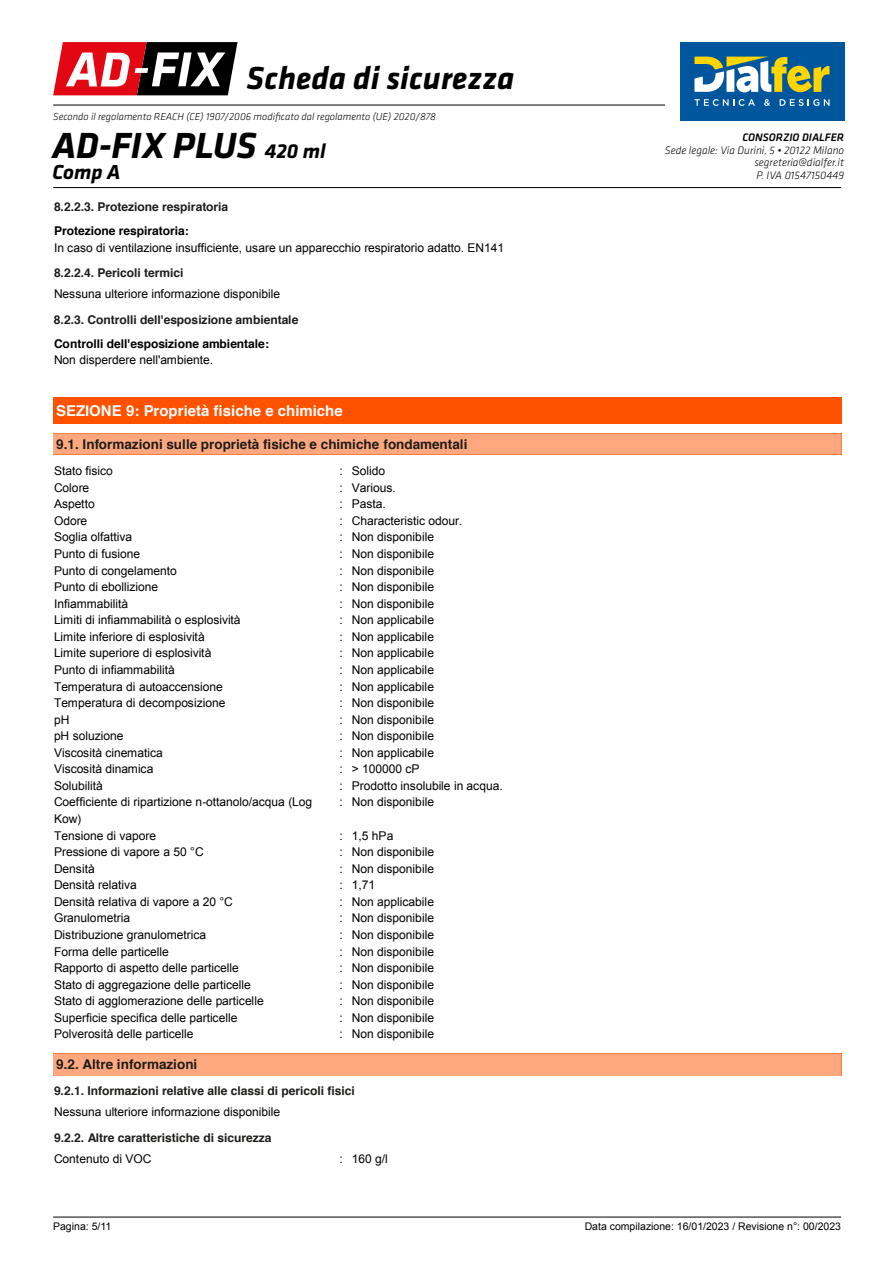
<style>
.page{position:relative;width:893px;height:1263px;background:#fff}
.page>*{position:absolute;margin:0;border:0;box-sizing:border-box;transform-origin:0 0}
.t1{font:italic 700 37.65px "Klavika";color:#000}
.t2{font:italic 700 33px "Klavika";color:#000}
.t3{font:700 24px "Helvetica";color:#000}
.t4{font:700 21px/25.2px "Futura Std";color:#000}
.t5{font:italic 700 21px "Klavika";color:#000}
.t6{font:18px "Arial";color:#000}
.t7{font:700 15px "Helvetica";color:#fff}
.t8{font:700 13.5px "Helvetica";color:#1d1d1b}
.t9{font:800 13.5px/22.5px "Futura Std";color:#000;text-align:right}
.t10{font:12px/16.5px "Arial";letter-spacing:-.005em;color:#000}
.t11{font:700 12px "Helvetica";color:#1d1d1b}
.t12{font:700 12px "Helvetica";color:#000}
.t13{font:italic 300 11.25px/12.8px "Klavika";color:#000;text-align:justify}
.t14{font:italic 500 11.25px "Klavika";color:#000}
.t15{font:italic 300 10.5px "Klavika";color:#000}
.t16{font:10.5px "Arial";color:#000}
.s1{font-weight:300}
.s2{font-size:21px}
</style>
<div class="page">
<div style="left:54px;top:397px;width:787px;height:27px;background:#ff5200"></div>
<hr style="left:54px;top:424px;width:787px;height:1px;background:#ff5200">
<svg style="left:841px;top:397px;width:1px;height:27px"></svg>
<div style="left:54px;top:433px;width:787px;height:22px;background:#ffa880"></div>
<hr style="left:54px;top:433px;width:787px;height:1px;background:#ff5200">
<hr style="left:54px;top:455px;width:787px;height:1px;background:#ff5200">
<svg style="left:841px;top:433px;width:1px;height:22px"></svg>
<div style="left:54px;top:1053px;width:787px;height:22px;background:#ffa880"></div>
<hr style="left:54px;top:1053px;width:787px;height:1px;background:#ff5200">
<hr style="left:54px;top:1075px;width:787px;height:1px;background:#ff5200">
<svg style="left:841px;top:1053px;width:1px;height:23px"></svg>
<svg style="left:53px;top:42px;width:185px;height:53px"></svg>
<div style="left:680px;top:42px;width:164px;height:78px;background:#00569d"></div>
<svg style="left:694px;top:57px;width:135px;height:49px"></svg>
<hr style="left:53px;top:105px;width:612px;height:1px;background:#000">
<hr style="left:53px;top:1217px;width:788px;height:1px;background:#000">
<hr style="left:53px;top:187px;width:788px;height:1px;background:#000">
<h2 class="t2" style="left:247px;top:60px;width:269px">Scheda di sicurezza</h2>
<p class="t15" style="left:53px;top:111px;width:384px">Secondo il regolamento REACH (CE) 1907/2006 modificato dal regolamento (UE) 2020/878</p>
<h3 class="t3" style="left:54px;top:110px;width:180px">PESF COMP. A.</h3>
<h3 class="t6" style="left:54px;top:146px;width:221px">Scheda di Dati di Sicurezza</h3>
<p class="t11" style="left:54px;top:197px;width:176px">8.2.2.3. Protezione respiratoria</p>
<p class="t12" style="left:54px;top:221px;width:136px">Protezione respiratoria:</p>
<p class="t10" style="left:54px;top:239px;width:452px">In caso di ventilazione insufficiente, usare un apparecchio respiratorio adatto. EN141</p>
<p class="t11" style="left:54px;top:263px;width:131px">8.2.2.4. Pericoli termici</p>
<p class="t10" style="left:54px;top:286px;width:228px">Nessuna ulteriore informazione disponibile</p>
<p class="t11" style="left:54px;top:310px;width:246px">8.2.3. Controlli dell'esposizione ambientale</p>
<p class="t12" style="left:54px;top:334px;width:217px">Controlli dell'esposizione ambientale:</p>
<p class="t10" style="left:54px;top:352px;width:161px">Non disperdere nell'ambiente.</p>
<p class="t7" style="left:56px;top:398px;width:288px">SEZIONE 9: Proprietà fisiche e chimiche</p>
<p class="t8" style="left:56px;top:433px;width:413px">9.1. Informazioni sulle proprietà fisiche e chimiche fondamentali</p>
<p class="t10" style="left:54px;top:463px;width:60px">Stato fisico</p>
<p class="t10" style="left:339px;top:463px;width:47px">: Solido</p>
<p class="t10" style="left:54px;top:479px;width:37px">Colore</p>
<p class="t10" style="left:339px;top:479px;width:58px">: Various.</p>
<p class="t10" style="left:54px;top:496px;width:42px">Aspetto</p>
<p class="t10" style="left:339px;top:496px;width:48px">: Pasta.</p>
<p class="t10" style="left:54px;top:512px;width:35px">Odore</p>
<p class="t10" style="left:339px;top:512px;width:125px">: Characteristic odour.</p>
<p class="t10" style="left:54px;top:529px;width:80px">Soglia olfattiva</p>
<p class="t10" style="left:339px;top:529px;width:96px">: Non disponibile</p>
<p class="t10" style="left:54px;top:546px;width:88px">Punto di fusione</p>
<p class="t10" style="left:339px;top:546px;width:96px">: Non disponibile</p>
<p class="t10" style="left:54px;top:562px;width:124px">Punto di congelamento</p>
<p class="t10" style="left:339px;top:562px;width:96px">: Non disponibile</p>
<p class="t10" style="left:54px;top:579px;width:106px">Punto di ebollizione</p>
<p class="t10" style="left:339px;top:579px;width:96px">: Non disponibile</p>
<p class="t10" style="left:54px;top:595px;width:76px">Infiammabilità</p>
<p class="t10" style="left:339px;top:595px;width:96px">: Non disponibile</p>
<p class="t10" style="left:54px;top:612px;width:188px">Limiti di infiammabilità o esplosività</p>
<p class="t10" style="left:339px;top:612px;width:96px">: Non applicabile</p>
<p class="t10" style="left:54px;top:628px;width:152px">Limite inferiore di esplosività</p>
<p class="t10" style="left:339px;top:628px;width:96px">: Non applicabile</p>
<p class="t10" style="left:54px;top:645px;width:159px">Limite superiore di esplosività</p>
<p class="t10" style="left:339px;top:645px;width:96px">: Non applicabile</p>
<p class="t10" style="left:54px;top:662px;width:122px">Punto di infiammabilità</p>
<p class="t10" style="left:339px;top:662px;width:96px">: Non applicabile</p>
<p class="t10" style="left:54px;top:678px;width:170px">Temperatura di autoaccensione</p>
<p class="t10" style="left:339px;top:678px;width:96px">: Non applicabile</p>
<p class="t10" style="left:54px;top:695px;width:173px">Temperatura di decomposizione</p>
<p class="t10" style="left:339px;top:695px;width:96px">: Non disponibile</p>
<p class="t10" style="left:54px;top:711px;width:17px">pH</p>
<p class="t10" style="left:339px;top:711px;width:96px">: Non disponibile</p>
<p class="t10" style="left:54px;top:728px;width:71px">pH soluzione</p>
<p class="t10" style="left:339px;top:728px;width:96px">: Non disponibile</p>
<p class="t10" style="left:54px;top:744px;width:110px">Viscosità cinematica</p>
<p class="t10" style="left:339px;top:744px;width:96px">: Non applicabile</p>
<p class="t10" style="left:54px;top:761px;width:101px">Viscosità dinamica</p>
<p class="t10" style="left:339px;top:761px;width:82px">: &gt; 100000 cP</p>
<p class="t10" style="left:54px;top:777px;width:50px">Solubilità</p>
<p class="t10" style="left:339px;top:777px;width:165px">: Prodotto insolubile in acqua.</p>
<p class="t10" style="left:54px;top:794px;width:260px">Coefficiente di ripartizione n-ottanolo/acqua (Log<br>Kow)</p>
<p class="t10" style="left:339px;top:794px;width:96px">: Non disponibile</p>
<p class="t10" style="left:54px;top:827px;width:104px">Tensione di vapore</p>
<p class="t10" style="left:339px;top:827px;width:56px">: 1,5 hPa</p>
<p class="t10" style="left:54px;top:844px;width:151px">Pressione di vapore a 50 °C</p>
<p class="t10" style="left:339px;top:844px;width:96px">: Non disponibile</p>
<p class="t10" style="left:54px;top:860px;width:42px">Densità</p>
<p class="t10" style="left:339px;top:860px;width:96px">: Non disponibile</p>
<p class="t10" style="left:54px;top:877px;width:84px">Densità relativa</p>
<p class="t10" style="left:339px;top:877px;width:37px">: 1,71</p>
<p class="t10" style="left:54px;top:893px;width:181px">Densità relativa di vapore a 20 °C</p>
<p class="t10" style="left:339px;top:893px;width:96px">: Non applicabile</p>
<p class="t10" style="left:54px;top:910px;width:78px">Granulometria</p>
<p class="t10" style="left:339px;top:910px;width:96px">: Non disponibile</p>
<p class="t10" style="left:54px;top:927px;width:154px">Distribuzione granulometrica</p>
<p class="t10" style="left:339px;top:927px;width:96px">: Non disponibile</p>
<p class="t10" style="left:54px;top:943px;width:116px">Forma delle particelle</p>
<p class="t10" style="left:339px;top:943px;width:96px">: Non disponibile</p>
<p class="t10" style="left:54px;top:960px;width:186px">Rapporto di aspetto delle particelle</p>
<p class="t10" style="left:339px;top:960px;width:96px">: Non disponibile</p>
<p class="t10" style="left:54px;top:976px;width:198px">Stato di aggregazione delle particelle</p>
<p class="t10" style="left:339px;top:976px;width:96px">: Non disponibile</p>
<p class="t10" style="left:54px;top:993px;width:211px">Stato di agglomerazione delle particelle</p>
<p class="t10" style="left:339px;top:993px;width:96px">: Non disponibile</p>
<p class="t10" style="left:54px;top:1009px;width:185px">Superficie specifica delle particelle</p>
<p class="t10" style="left:339px;top:1009px;width:96px">: Non disponibile</p>
<p class="t10" style="left:54px;top:1026px;width:141px">Polverosità delle particelle</p>
<p class="t10" style="left:339px;top:1026px;width:96px">: Non disponibile</p>
<p class="t8" style="left:56px;top:1053px;width:143px">9.2. Altre informazioni</p>
<p class="t11" style="left:54px;top:1081px;width:302px">9.2.1. Informazioni relative alle classi di pericoli fisici</p>
<p class="t10" style="left:54px;top:1104px;width:228px">Nessuna ulteriore informazione disponibile</p>
<p class="t11" style="left:54px;top:1128px;width:219px">9.2.2. Altre caratteristiche di sicurezza</p>
<p class="t10" style="left:54px;top:1150px;width:99px">Contenuto di VOC</p>
<p class="t10" style="left:339px;top:1150px;width:50px">: 160 g/l</p>
<h3 class="t4" style="left:66px;top:129px;width:348px">MIT-SUPER BOND CERT - 420 ml<br>Comp. A</h3>
<p class="t9" style="left:657px;top:139px;width:203px">Data compilazione: <span class="s1">16/01/2023<br></span>Revisione n°: <span class="s1">00/2023</span></p>
<h1 class="t1" style="left:52px;top:125px;width:275px">AD-FIX PLUS <span class="s2">420 ml</span></h1>
<h3 class="t5" style="left:52px;top:161px;width:69px">Comp A</h3>
<p class="t14" style="left:742px;top:131px;width:103px">CONSORZIO DIALFER</p>
<p class="t13" style="left:754px;top:144px;width:91px;text-indent:-90px">Sede legale: Via Durini, 5 • 20122 Milano segreteria@dialfer.it P. IVA 01547150449</p>
<p class="t16" style="left:53px;top:1220px;width:60px">Pagina: 5/11</p>
<p class="t16" style="left:585px;top:1220px;width:258px">Data compilazione: 16/01/2023 / Revisione n°: 00/2023</p>
</div>
